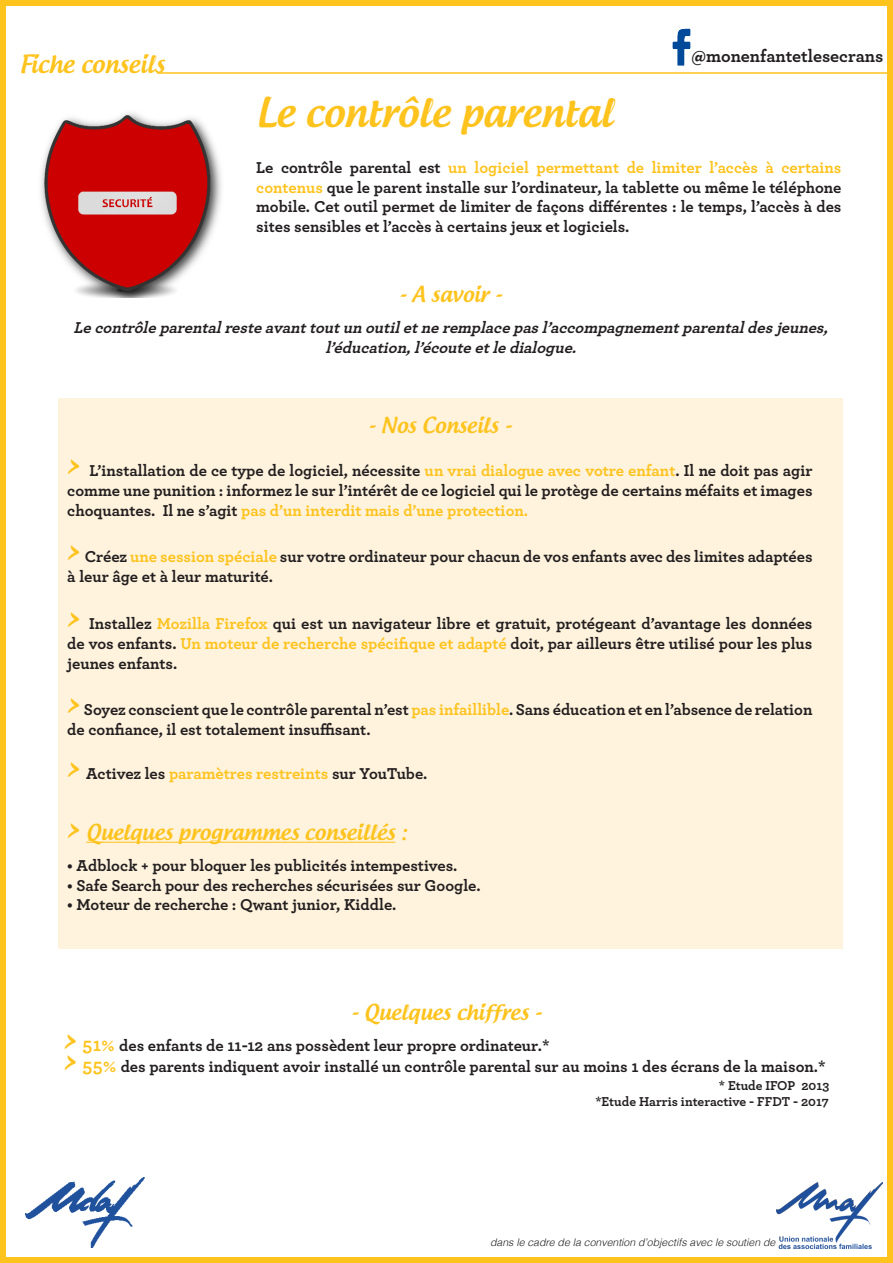
<style>
.page{position:relative;width:893px;height:1263px;background:#fff}
.page>*{position:absolute;margin:0;border:0;box-sizing:border-box;transform-origin:0 0}
.t1{font:500 39px "Androgyne";color:#ffc31e}
.t2{font:500 24px "Androgyne";color:#ffc31e}
.t3{font:500 21px "Androgyne";color:#ffc31e}
.t4{font:700 18px "Archer";color:#231f20}
.t5{font:700 16.5px/19.8px "Archer";color:#231f20;text-align:justify}
.t6{font:italic 700 16.5px/19.8px "Archer";color:#231f20;text-align:center}
.t7{font:700 13.5px "Archer";color:#231f20}
.t8{font:italic 300 10.5px "Helvetica";color:#231f20}
.s1{color:#ffc31e}
.s2{font-family:"Androgyne";font-weight:500;font-size:27px;color:#ffc31e}
.s3{font-size:27px}
.s4{font-size:19.5px;color:#ffc31e}
</style>
<div class="page">
<div style="left:58px;top:398px;width:785px;height:550px;background:#fff3dd"></div>
<img style="left:777px;top:1183px;width:105px;height:65px">
<div style="left:0;top:0;width:893px;height:1263px;border:6px solid #ffc31e"></div>
<hr style="left:157px;top:72px;width:736px;height:2px;background:#ffc31e">
<img style="left:26px;top:1177px;width:118px;height:71px">
<img style="left:40px;top:113px;width:182px;height:185px">
<img style="left:643px;top:28px;width:77px;height:46px">
<hr style="left:86px;top:842px;width:309px;height:1px;background:#ffc31e">
<p class="t2" style="left:20px;top:49px;width:146px">Fiche conseils</p>
<p class="t4" style="left:692px;top:42px;width:193px">@monenfantetlesecrans</p>
<p class="t1" style="left:256px;top:88px;width:358px">Le contrôle parental</p>
<p class="t5" style="left:256px;top:156px;width:587px">Le contrôle parental est <span class="s1">un logiciel permettant de limiter l’accès à certains contenus</span> que le parent installe sur l’ordinateur, la tablette ou même le téléphone mobile. Cet outil permet de limiter de façons différentes : le temps, l’accès à des sites sensibles et l’accès à certains jeux et logiciels.</p>
<p class="t3" style="left:399px;top:281px;width:104px">- A savoir -</p>
<p class="t6" style="left:74px;top:317px;width:761px">Lecontrôleparentalresteavanttoutunoutiletneremplacepasl’accompagnementparentaldesjeunes, l’éducation,l’écouteetledialogue.</p>
<p class="t3" style="left:368px;top:412px;width:145px">- Nos Conseils -</p>
<p class="t5" style="left:67px;top:460px;width:747px"><span class="s2">&gt;</span> L’installation de ce type de logiciel, nécessite <span class="s1">un vrai dialogue avec votre enfant</span>. Il ne doit pas agir comme une punition : informez le sur l’intérêt de ce logiciel qui le protège de certains méfaits et images choquantes. Il ne s’agit <span class="s1">pas d’un interdit mais d’une protection.</span></p>
<p class="t5" style="left:67px;top:546px;width:747px"><span class="s2">&gt;</span> Créez <span class="s1">une session spéciale</span> sur votre ordinateur pour chacun de vos enfants avec des limites adaptées à leur âge et à leur maturité.</p>
<p class="t5" style="left:67px;top:613px;width:747px"><span class="s2">&gt;</span> Installez <span class="s1">Mozilla Firefox</span> qui est un navigateur libre et gratuit, protégeant d’avantage les données de vos enfants. <span class="s1">Un moteur de recherche spécifique et adapté</span> doit, par ailleurs être utilisé pour les plus jeunes enfants.</p>
<p class="t5" style="left:67px;top:699px;width:747px"><span class="s2">&gt;</span> Soyez conscient que le contrôle parental n’est <span class="s1">pas infaillible</span>. Sans éducation et en l’absence de relation de confiance, il est totalement insuffisant.</p>
<p class="t5" style="left:67px;top:762px;width:361px"><span class="s2">&gt;</span> Activez les <span class="s1">paramètres restreints</span> sur YouTube.</p>
<p class="t3" style="left:67px;top:819px;width:341px"><span class="s3">&gt;</span> Quelques programmes conseillés :</p>
<p class="t5" style="left:67px;top:854px;width:392px">• Adblock + pour bloquer les publicités intempestives.</p>
<p class="t5" style="left:67px;top:874px;width:415px">• Safe Search pour des recherches sécurisées sur Google.</p>
<p class="t5" style="left:67px;top:894px;width:330px">• Moteur de recherche : Qwant junior, Kiddle.</p>
<p class="t3" style="left:351px;top:998px;width:192px">- Quelques chiffres -</p>
<p class="t5" style="left:64px;top:1035px;width:487px"><span class="s2">&gt;</span> <span class="s4">51%</span> des enfants de 11-12 ans possèdent leur propre ordinateur.*</p>
<p class="t5" style="left:64px;top:1056px;width:763px"><span class="s2">&gt;</span> <span class="s4">55%</span> des parents indiquent avoir installé un contrôle parental sur au moins 1 des écrans de la maison.*</p>
<p class="t7" style="left:719px;top:1075px;width:112px">* Etude IFOP 2013</p>
<p class="t7" style="left:595px;top:1091px;width:235px">*Etude Harris interactive - FFDT - 2017</p>
<p class="t8" style="left:490px;top:1235px;width:287px">dans le cadre de la convention d’objectifs avec le soutien de</p>
</div>
